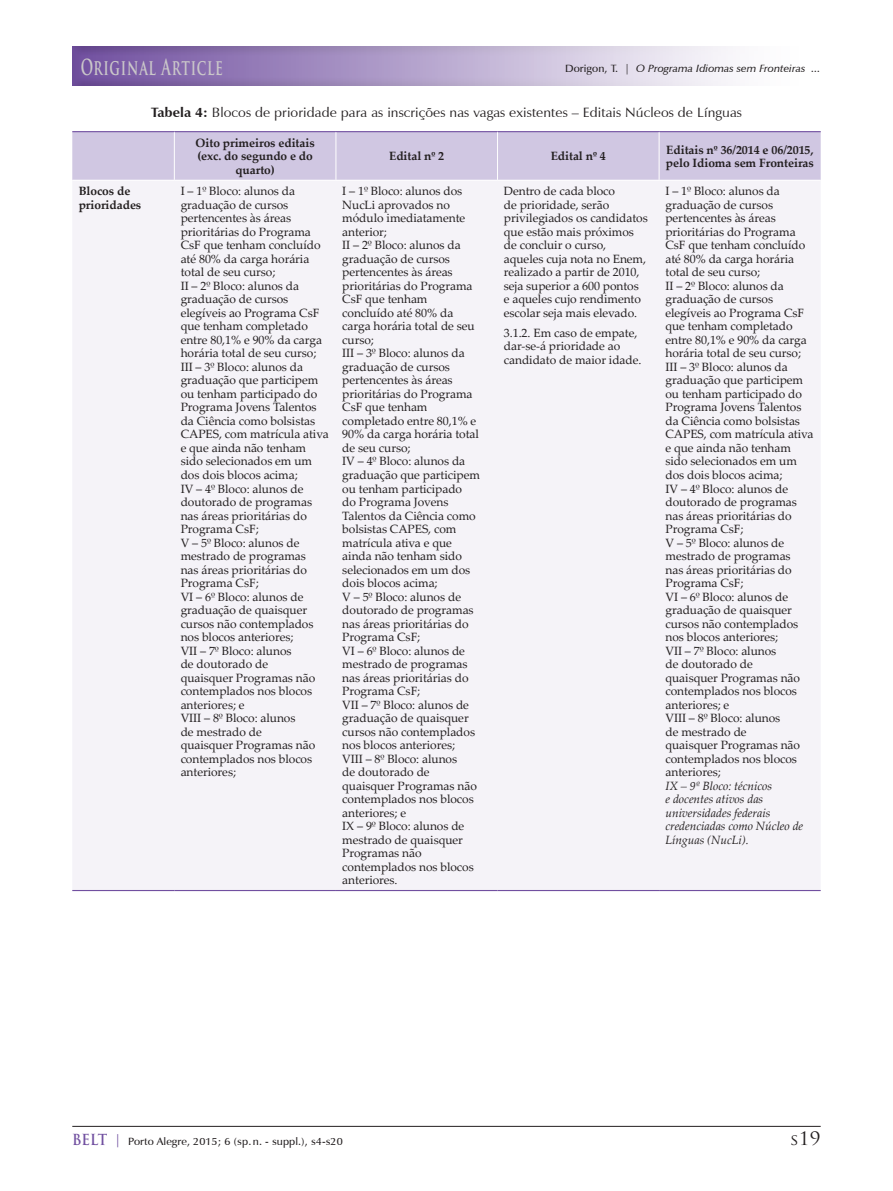
<style>
.page{position:relative;width:893px;height:1191px;background:#fff}
.page>*{position:absolute;margin:0;border:0;box-sizing:border-box;transform-origin:0 0}
.t1{font:700 21.6px "Trajan Pro";letter-spacing:.055em;color:#cac7c9;scale:.63 1}
.t2{font:18px "Trajan Pro";color:#231f20;scale:1.05 1}
.t3{font:13.5px "Zapf Humanist 601 BT";letter-spacing:.005em;color:#231f20;scale:1.05 1}
.t4{font:12px/13.5px "Palatino Linotype";letter-spacing:-.005em;color:#231f20}
.t5{font:700 12px/13.5px "Palatino Linotype";letter-spacing:-.005em;color:#231f20}
.t6{font:italic 12px/13.5px "Palatino Linotype";letter-spacing:-.005em;color:#231f20}
.t7{font:600 10.5px "Zapf Humanist 601 BT";letter-spacing:.005em;color:#231f20;scale:1.05 1}
.t8{font:italic 600 10.5px "Zapf Humanist 601 BT";letter-spacing:.005em;color:#231f20;scale:1.05 1}
.s1{font-style:normal}
.s2{font-weight:700}
.s3{font-family:"Trajan Pro";font-weight:700;font-size:14.85px;color:#7150a0}
.s4{font-family:"Trajan Pro";font-weight:700;font-size:13.2px;color:#7150a0}
.s5{font-size:15px}
</style>
<div class="page">
<hr style="left:72px;top:1126px;width:749px;height:1px;background:#231f20">
<div style="left:83px;top:45px;width:739px;height:42px;background:#fbfafc"></div>
<div style="left:69px;top:45px;width:622px;height:42px;background:#7150a0;opacity:.75"></div>
<div style="left:72px;top:132px;width:749px;height:48px;background:#d0c7e2"></div>
<div style="left:72px;top:181px;width:749px;height:709px;background:#f5f3f8"></div>
<hr style="left:72px;top:131px;width:102px;height:1px;background:#7150a0">
<hr style="left:174px;top:131px;width:162px;height:1px;background:#7150a0">
<hr style="left:336px;top:131px;width:161px;height:1px;background:#7150a0">
<hr style="left:497px;top:131px;width:162px;height:1px;background:#7150a0">
<hr style="left:659px;top:131px;width:162px;height:1px;background:#7150a0">
<hr style="left:72px;top:890px;width:102px;height:1px;background:#7150a0">
<hr style="left:174px;top:890px;width:162px;height:1px;background:#7150a0">
<hr style="left:336px;top:890px;width:161px;height:1px;background:#7150a0">
<hr style="left:497px;top:890px;width:162px;height:1px;background:#7150a0">
<hr style="left:659px;top:890px;width:162px;height:1px;background:#7150a0">
<hr style="left:174px;top:132px;width:1px;height:48px;background:#fff">
<hr style="left:336px;top:132px;width:1px;height:48px;background:#fff">
<hr style="left:497px;top:132px;width:1px;height:48px;background:#fff">
<hr style="left:659px;top:132px;width:1px;height:48px;background:#fff">
<h1 class="t1" style="left:81px;top:53px;width:227px">Original Article</h1>
<p class="t8" style="left:565px;top:62px;width:245px"><span class="s1">Dorigon, T. |</span> O Programa Idiomas sem Fronteiras ...</p>
<p class="t3" style="left:151px;top:104px;width:565px"><span class="s2">Tabela 4:</span> Blocos de prioridade para as inscrições nas vagas existentes – Editais Núcleos de Línguas</p>
<p class="t5" style="left:196px;top:136px;width:121px;text-align:center">Oito primeiros editais (exc. do segundo e do quarto)</p>
<p class="t5" style="left:389px;top:149px;width:57px">Edital nº 2</p>
<p class="t5" style="left:551px;top:149px;width:57px">Edital nº 4</p>
<p class="t5" style="left:666px;top:142px;width:149px">Editais nº 36/2014 e 06/2015, pelo Idioma sem Fronteiras</p>
<p class="t5" style="left:79px;top:184px;width:64px">Blocos de prioridades</p>
<p class="t4" style="left:181px;top:184px;width:150px">I – 1º Bloco: alunos da graduação de cursos pertencentes às áreas prioritárias do Programa<br>CsF que tenham concluído até 80% da carga horária total de seu curso;<br>II – 2º Bloco: alunos da graduação de cursos elegíveis ao Programa CsF que tenham completado entre 80,1% e 90% da carga horária total de seu curso;<br>III – 3º Bloco: alunos da graduação que participem ou tenham participado do<br>Programa Jovens Talentos da Ciência como bolsistas<br>CAPES, com matrícula ativa e que ainda não tenham sido selecionados em um dos dois blocos acima;<br>IV – 4º Bloco: alunos de doutorado de programas nas áreas prioritárias do<br>Programa CsF;<br>V – 5º Bloco: alunos de mestrado de programas<br>nas áreas prioritárias do<br>Programa CsF;<br>VI – 6º Bloco: alunos de graduação de quaisquer cursos não contemplados nos blocos anteriores;<br>VII – 7º Bloco: alunos<br>de doutorado de<br>quaisquer Programas não contemplados nos blocos anteriores; e<br>VIII – 8º Bloco: alunos<br>de mestrado de<br>quaisquer Programas não contemplados nos blocos anteriores;</p>
<p class="t4" style="left:342px;top:184px;width:139px">I – 1º Bloco: alunos dos<br>NucLi aprovados no módulo imediatamente anterior;<br>II – 2º Bloco: alunos da graduação de cursos pertencentes às áreas prioritárias do Programa<br>CsF que tenham concluído até 80% da carga horária total de seu curso;<br>III – 3º Bloco: alunos da graduação de cursos pertencentes às áreas prioritárias do Programa<br>CsF que tenham completado entre 80,1% e<br>90% da carga horária total de seu curso;<br>IV – 4º Bloco: alunos da graduação que participem ou tenham participado<br>do Programa Jovens<br>Talentos da Ciência como bolsistas CAPES, com matrícula ativa e que ainda não tenham sido selecionados em um dos dois blocos acima;<br>V – 5º Bloco: alunos de doutorado de programas nas áreas prioritárias do<br>Programa CsF;<br>VI – 6º Bloco: alunos de mestrado de programas nas áreas prioritárias do<br>Programa CsF;<br>VII – 7º Bloco: alunos de graduação de quaisquer cursos não contemplados nos blocos anteriores;<br>VIII – 8º Bloco: alunos<br>de doutorado de quaisquer Programas não contemplados nos blocos anteriores; e<br>IX – 9º Bloco: alunos de mestrado de quaisquer<br>Programas não contemplados nos blocos anteriores.</p>
<p class="t4" style="left:504px;top:184px;width:145px">Dentro de cada bloco<br>de prioridade, serão privilegiados os candidatos que estão mais próximos de concluir o curso, aqueles cuja nota no Enem, realizado a partir de 2010, seja superior a 600 pontos<br>e aqueles cujo rendimento escolar seja mais elevado.</p>
<p class="t4" style="left:504px;top:325px;width:139px">3.1.2. Em caso de empate, dar-se-á prioridade ao candidato de maior idade.</p>
<p class="t4" style="left:665px;top:184px;width:150px">I – 1º Bloco: alunos da graduação de cursos pertencentes às áreas prioritárias do Programa<br>CsF que tenham concluído até 80% da carga horária total de seu curso;<br>II – 2º Bloco: alunos da graduação de cursos elegíveis ao Programa CsF que tenham completado entre 80,1% e 90% da carga horária total de seu curso;<br>III – 3º Bloco: alunos da graduação que participem ou tenham participado do<br>Programa Jovens Talentos da Ciência como bolsistas<br>CAPES, com matrícula ativa e que ainda não tenham sido selecionados em um dos dois blocos acima;<br>IV – 4º Bloco: alunos de doutorado de programas nas áreas prioritárias do<br>Programa CsF;<br>V – 5º Bloco: alunos de mestrado de programas<br>nas áreas prioritárias do<br>Programa CsF;<br>VI – 6º Bloco: alunos de graduação de quaisquer cursos não contemplados nos blocos anteriores;<br>VII – 7º Bloco: alunos<br>de doutorado de<br>quaisquer Programas não contemplados nos blocos anteriores; e<br>VIII – 8º Bloco: alunos<br>de mestrado de<br>quaisquer Programas não contemplados nos blocos anteriores;</p>
<p class="t6" style="left:665px;top:778px;width:139px">IX – 9º Bloco: técnicos<br>e docentes ativos das universidades federais credenciadas como Núcleo de<br>Línguas (NucLi).</p>
<p class="t7" style="left:72px;top:1134px;width:259px"><span class="s3">BELT</span> <span class="s4">|</span> Porto Alegre, 2015; 6 (sp. n. - suppl.), s4-s20</p>
<h2 class="t2" style="left:790px;top:1126px;width:30px"><span class="s5">s</span>19</h2>
</div>
